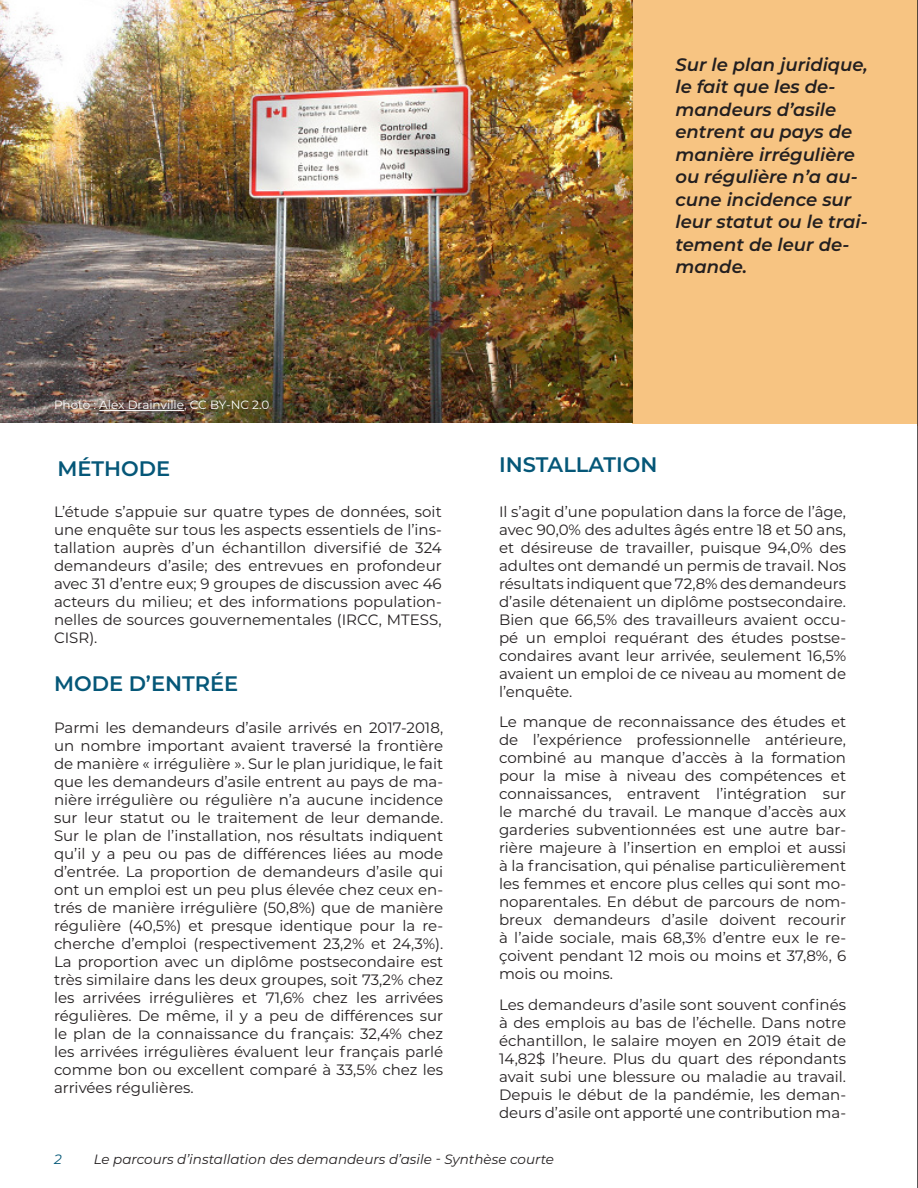
<style>
.page{position:relative;width:918px;height:1188px;background:#fff}
.page>*{position:absolute;margin:0;border:0;box-sizing:border-box;transform-origin:0 0}
.titre_2_synthese{font:600 21px "Montserrat";color:#055778}
.citation{font:italic 600 18px/22.5px "Montserrat";color:#231f20}
.paragraphe_synthese{font:15px/18px "Montserrat";color:#231f20;text-align:justify}
.t1{font:italic 13.5px "Montserrat";color:#231f20}
.t2{font:italic 13.5px "Montserrat";color:#045777}
.légende{font:12px "Montserrat";color:#fff}
</style>
<div class="page">
<div style="left:633px;top:0;width:285px;height:423px;background:#f7c482"></div>
<hr style="left:917px;top:0;width:1px;height:1188px;background:#231f20">
<img style="left:0;top:0;width:633px;height:423px">
<hr style="left:99px;top:410px;width:85px;height:1px;background:#fff">
<p class="citation" style="left:675px;top:52px;width:194px">Sur le plan juridique, le fait que les de&shy;mandeurs d’asile entrent au pays de manière irrégulière ou régulière n’a au&shy;cune incidence sur leur statut ou le trai&shy;tement de leur de&shy;mande.</p>
<p class="légende" style="left:54px;top:397px;width:217px">Photo : Alex Drainville, CC BY-NC 2.0</p>
<p class="titre_2_synthese" style="left:57px;top:453px;width:114px">MÉTHODE</p>
<p class="titre_2_synthese" style="left:499px;top:449px;width:160px">INSTALLATION</p>
<p class="paragraphe_synthese" style="left:54px;top:502px;width:389px">L’étude s’appuie sur quatre types de données, soit une enquête sur tous les aspects essentiels de l’ins&shy;tallation auprès d’un échantillon diversifié de 324 demandeurs d’asile; des entrevues en profondeur avec 31 d’entre eux; 9 groupes de discussion avec 46 acteurs du milieu; et des informations population&shy;nelles de sources gouvernementales (IRCC, MTESS, CISR).</p>
<p class="paragraphe_synthese" style="left:499px;top:502px;width:349px">Il s’agit d’une population dans la force de l’âge, avec 90,0% des adultes âgés entre 18 et 50 ans, et désireuse de travailler, puisque 94,0% des adultes ont demandé un permis de travail. Nos résultats indiquent que 72,8% des demandeurs d’asile détenaient un diplôme postsecondaire.<br>Bien que 66,5% des travailleurs avaient occu&shy;pé un emploi requérant des études postse&shy;condaires avant leur arrivée, seulement 16,5% avaient un emploi de ce niveau au moment de l’enquête.</p>
<p class="paragraphe_synthese" style="left:499px;top:713px;width:349px">Le manque de reconnaissance des études et de l’expérience professionnelle antérieure, combiné au manque d’accès à la formation pour la mise à niveau des compétences et connaissances, entravent l’intégration sur le marché du travail. Le manque d’accès aux garderies subventionnées est une autre bar&shy;rière majeure à l’insertion en emploi et aussi à la francisation, qui pénalise particulièrement les femmes et encore plus celles qui sont mo&shy;noparentales. En début de parcours de nom&shy;breux demandeurs d’asile doivent recourir à l’aide sociale, mais 68,3% d’entre eux le re&shy;çoivent pendant 12 mois ou moins et 37,8%, 6 mois ou moins.</p>
<p class="paragraphe_synthese" style="left:499px;top:995px;width:349px">Les demandeurs d’asile sont souvent confinés à des emplois au bas de l’échelle. Dans notre échantillon, le salaire moyen en 2019 était de 14,82$ l’heure. Plus du quart des répondants avait subi une blessure ou maladie au travail.<br>Depuis le début de la pandémie, les deman&shy;deurs d’asile ont apporté une contribution ma-</p>
<p class="titre_2_synthese" style="left:54px;top:668px;width:186px">MODE D’ENTRÉE</p>
<p class="paragraphe_synthese" style="left:54px;top:718px;width:391px">Parmi les demandeurs d’asile arrivés en 2017-2018, un nombre important avaient traversé la frontière de manière « irrégulière ». Sur le plan juridique, le fait que les demandeurs d’asile entrent au pays de ma&shy;nière irrégulière ou régulière n’a aucune incidence sur leur statut ou le traitement de leur demande.<br>Sur le plan de l’installation, nos résultats indiquent qu’il y a peu ou pas de différences liées au mode d’entrée. La proportion de demandeurs d’asile qui ont un emploi est un peu plus élevée chez ceux en&shy;trés de manière irrégulière (50,8%) que de manière régulière (40,5%) et presque identique pour la re&shy;cherche d’emploi (respectivement 23,2% et 24,3%).<br>La proportion avec un diplôme postsecondaire est très similaire dans les deux groupes, soit 73,2% chez les arrivées irrégulières et 71,6% chez les arrivées régulières. De même, il y a peu de différences sur le plan de la connaissance du français: 32,4% chez les arrivées irrégulières évaluent leur français parlé comme bon ou excellent comparé à 33,5% chez les arrivées régulières.</p>
<p class="t2" style="left:54px;top:1150px;width:9px">2</p>
<p class="t1" style="left:94px;top:1150px;width:462px">Le parcours d’installation des demandeurs d’asile - Synthèse courte</p>
</div>
